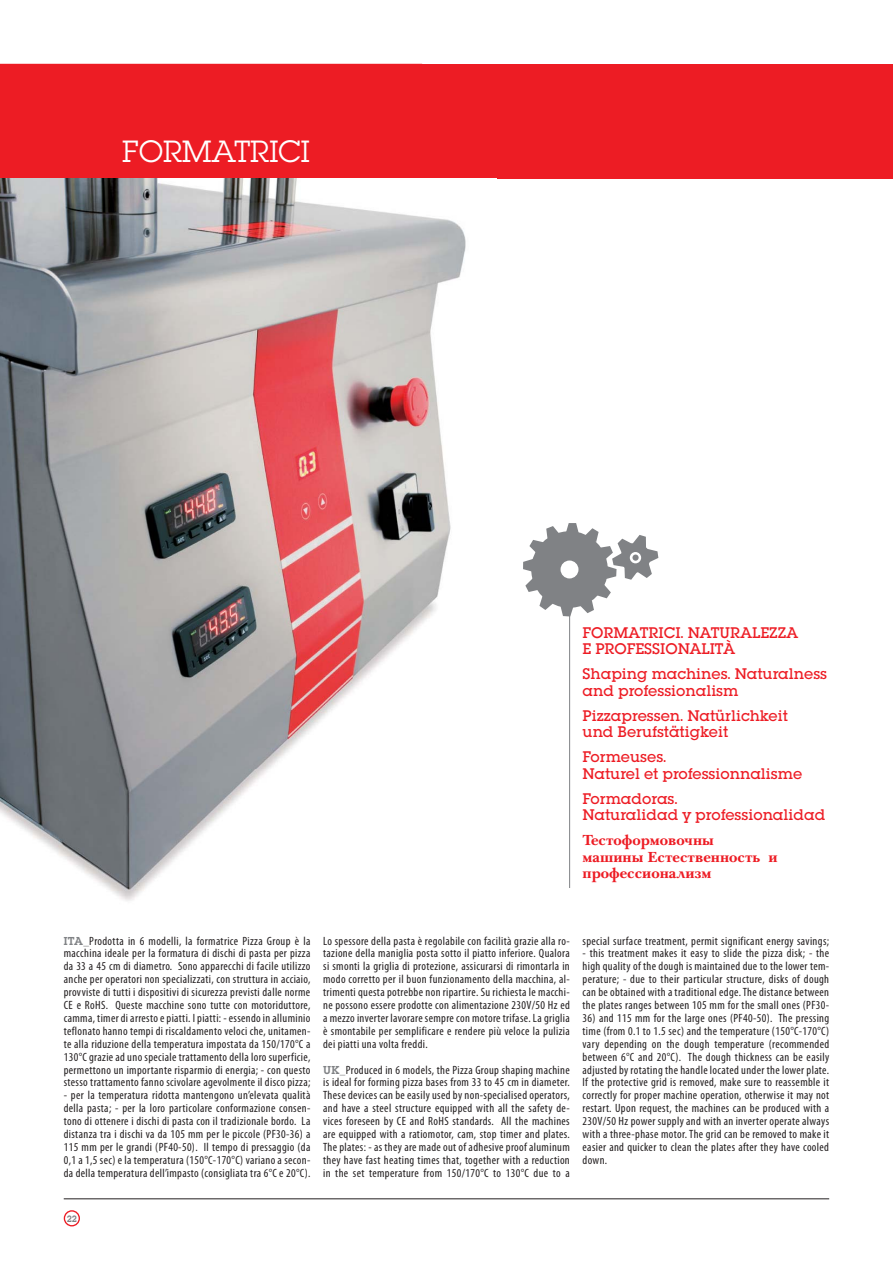
<style>
.page{position:relative;width:893px;height:1263px;background:#fff}
.page>*{position:absolute;margin:0;border:0;box-sizing:border-box;transform-origin:0 0}
.t1{font:30px "Lubalin Graph Std";color:#fff}
.t2{font:500 15px/16.5px "Lubalin Graph Std";color:#ed1c24}
.t3{font:700 15px/16.5px "Baskerville Cyr LT Std";color:#ed1c24}
.t4{font:condensed 12px/12.9px "Myriad Pro";letter-spacing:.03em;color:#231f20;text-align:justify}
.t5{font:600 9px "Lubalin Graph Std";color:#808285}
.s1{font-family:"Lubalin Graph Std";font-weight:600;font-stretch:normal;font-size:11.25px;color:#808285}
</style>
<div class="page">
<div style="left:0;top:64px;width:366px;height:115px;background:#ed1c24"></div>
<div style="left:64px;top:1210px;width:16px;height:16px;border:1px solid #ed1c24;border-radius:50%"></div>
<div style="left:366px;top:64px;width:527px;height:115px;background:#ed1c24"></div>
<img style="left:0;top:179px;width:466px;height:722px">
<hr style="left:64px;top:1198px;width:765px;height:1px;background:#231f20">
<svg style="left:523px;top:523px;width:135px;height:93px"></svg>
<hr style="left:569px;top:611px;width:1px;height:277px;background:#808285">
<h1 class="t1" style="left:122px;top:140px;width:189px">FORMATRICI</h1>
<p class="t2" style="left:583px;top:626px;width:217px">FORMATRICI. NATURALEZZA<br>E PROFESSIONALITÀ</p>
<p class="t2" style="left:583px;top:667px;width:246px">Shaping machines. Naturalness and professionalism</p>
<p class="t2" style="left:583px;top:709px;width:207px">Pizzapressen. Natürlichkeit und Berufstätigkeit</p>
<p class="t2" style="left:583px;top:750px;width:221px">Formeuses.<br>Naturel et professionnalisme</p>
<p class="t2" style="left:583px;top:792px;width:244px">Formadoras.<br>Naturalidad y professionalidad</p>
<p class="t3" style="left:583px;top:832px;width:197px">Тестоформовочны машины Естественность и профессионализм</p>
<p class="t4" style="left:64px;top:935px;width:248px"><span class="s1">ITA_</span>Prodotta in 6 modelli, la formatrice Pizza Group è la macchina ideale per la formatura di dischi di pasta per pizza da 33 a 45 cm di diametro. Sono apparecchi di facile utilizzo anche per operatori non specializzati, con struttura in acciaio, provviste di tutti i dispositivi di sicurezza previsti dalle norme CE e RoHS. Queste macchine sono tutte con motoriduttore, camma, timer di arresto e piatti. I piatti: - essendo in alluminio teflonato hanno tempi di riscaldamento veloci che, unitamen&shy;te alla riduzione della temperatura impostata da 150/170°C a 130°C grazie ad uno speciale trattamento della loro superficie, permettono un importante risparmio di energia; - con questo stesso trattamento fanno scivolare agevolmente il disco pizza;</p>
<p class="t4" style="left:64px;top:1090px;width:248px">- per la temperatura ridotta mantengono un’elevata qualità della pasta; - per la loro particolare conformazione consen&shy;tono di ottenere i dischi di pasta con il tradizionale bordo. La distanza tra i dischi va da 105 mm per le piccole (PF30-36) a 115 mm per le grandi (PF40-50). Il tempo di pressaggio (da 0,1 a 1,5 sec) e la temperatura (150°C-170°C) variano a secon&shy;da della temperatura dell’impasto (consigliata tra 6°C e 20°C).</p>
<p class="t4" style="left:323px;top:935px;width:248px">Lo spessore della pasta è regolabile con facilità grazie alla ro&shy;tazione della maniglia posta sotto il piatto inferiore. Qualora si smonti la griglia di protezione, assicurarsi di rimontarla in modo corretto per il buon funzionamento della macchina, al&shy;trimenti questa potrebbe non ripartire. Su richiesta le macchi&shy;ne possono essere prodotte con alimentazione 230V/50 Hz ed a mezzo inverter lavorare sempre con motore trifase. La griglia è smontabile per semplificare e rendere più veloce la pulizia dei piatti una volta freddi.</p>
<p class="t4" style="left:323px;top:1064px;width:248px"><span class="s1">UK_</span>Produced in 6 models, the Pizza Group shaping machine is ideal for forming pizza bases from 33 to 45 cm in diameter.<br>These devices can be easily used by non-specialised operators, and have a steel structure equipped with all the safety de&shy;vices foreseen by CE and RoHS standards. All the machines are equipped with a ratiomotor, cam, stop timer and plates.<br>The plates: - as they are made out of adhesive proof aluminum they have fast heating times that, together with a reduction in the set temperature from 150/170°C to 130°C due to a</p>
<p class="t4" style="left:583px;top:935px;width:248px">special surface treatment, permit significant energy savings;</p>
<p class="t4" style="left:583px;top:948px;width:248px">- this treatment makes it easy to slide the pizza disk; - the high quality of the dough is maintained due to the lower tem&shy;perature; - due to their particular structure, disks of dough can be obtained with a traditional edge. The distance between the plates ranges between 105 mm for the small ones (PF30-</p>
<p class="t4" style="left:583px;top:1013px;width:248px">36) and 115 mm for the large ones (PF40-50). The pressing time (from 0.1 to 1.5 sec) and the temperature (150°C-170°C) vary depending on the dough temperature (recommended between 6°C and 20°C). The dough thickness can be easily adjusted by rotating the handle located under the lower plate.<br>If the protective grid is removed, make sure to reassemble it correctly for proper machine operation, otherwise it may not restart. Upon request, the machines can be produced with a 230V/50 Hz power supply and with an inverter operate always with a three-phase motor. The grid can be removed to make it easier and quicker to clean the plates after they have cooled down.</p>
<p class="t5" style="left:67px;top:1213px;width:12px">22</p>
</div>
